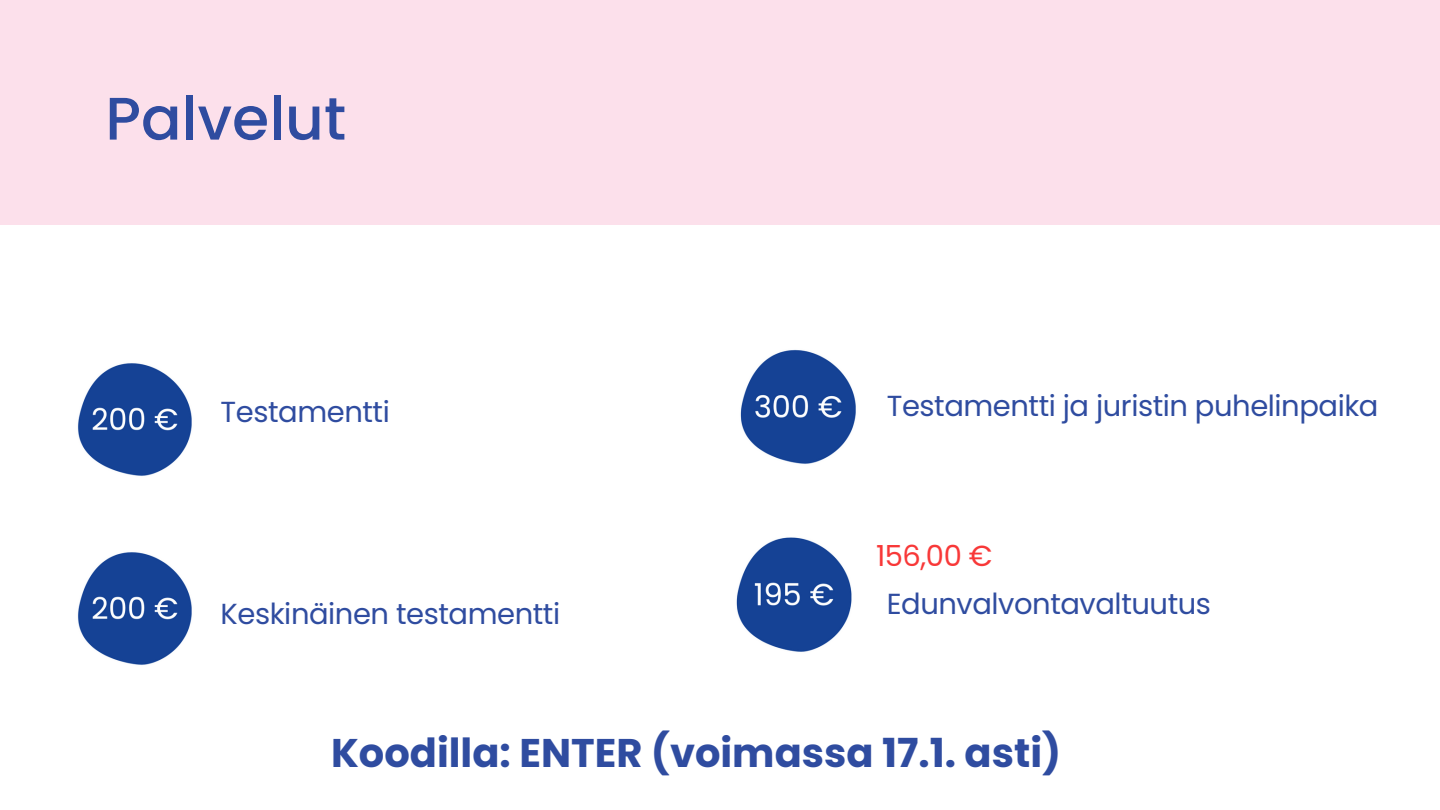
<style>
.page{position:relative;width:1440px;height:810px;background:#fff}
.page>*{position:absolute;margin:0;border:0;box-sizing:border-box;transform-origin:0 0}
.t1{font:500 60px "Poppins";color:#2f4ca0}
.t2{font:700 40px "Poppins";color:#2f4ca0}
.t3{font:29px "Poppins";letter-spacing:-.015em;color:#2f4ca0}
.t4{font:29px "Poppins";color:#f83838}
</style>
<div class="page">
<div style="left:0;top:0;width:1440px;height:225px;background:#fce0eb"></div>
<img style="left:736px;top:537px;width:116px;height:115px">
<img style="left:740px;top:349px;width:116px;height:115px">
<img style="left:77px;top:363px;width:115px;height:113px">
<img style="left:77px;top:552px;width:115px;height:113px">
<p class="t1" style="left:105px;top:77px;width:242px">Palvelut</p>
<p class="t3" style="left:221px;top:392px;width:171px">Testamentti</p>
<p class="t3" style="left:887px;top:386px;width:493px">Testamentti ja juristin puhelinpaika</p>
<p class="t4" style="left:876px;top:535px;width:118px">156,00 €</p>
<p class="t3" style="left:221px;top:594px;width:341px">Keskinäinen testamentti</p>
<p class="t3" style="left:887px;top:583px;width:326px">Edunvalvontavaltuutus</p>
<p class="t2" style="left:331px;top:725px;width:732px">Koodilla: ENTER (voimassa 17.1. asti)</p>
</div>
